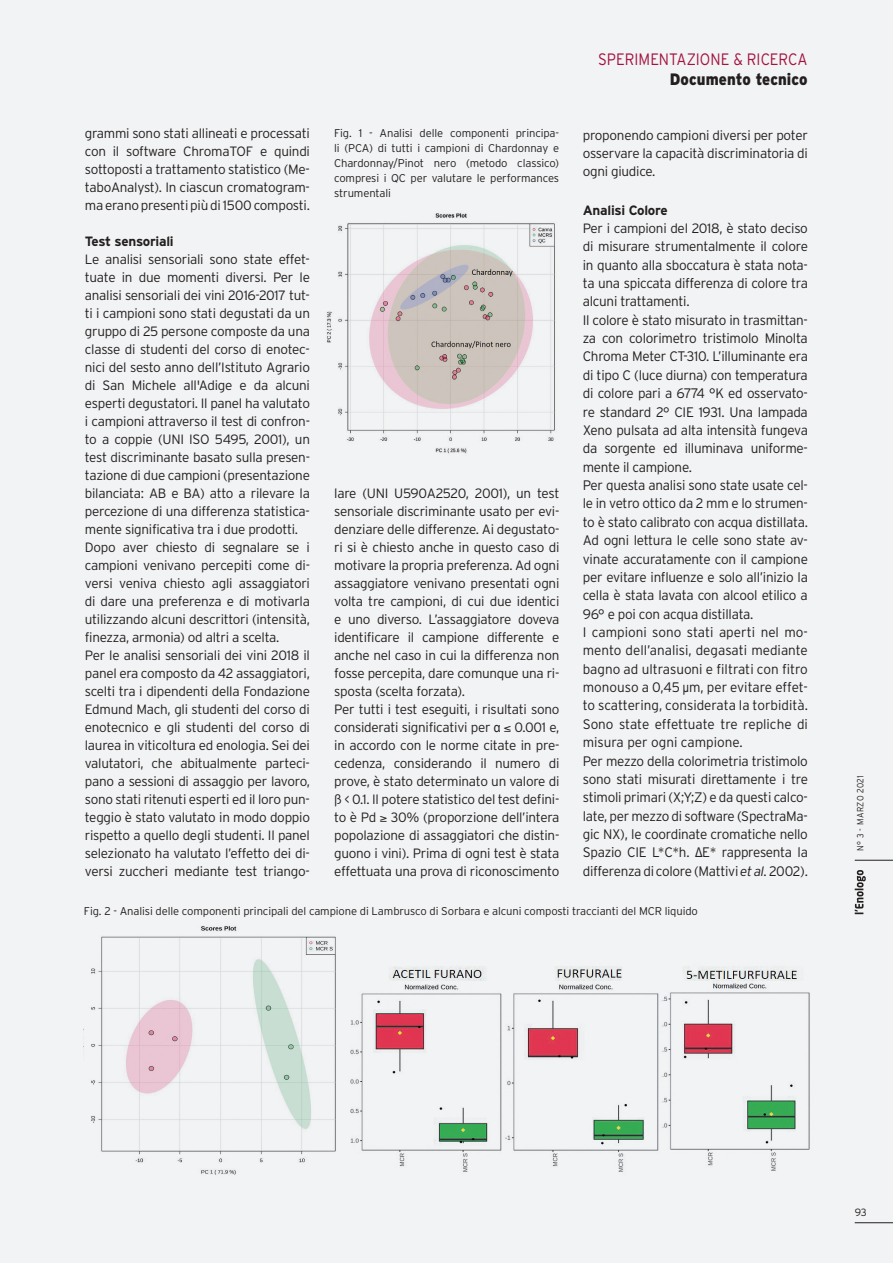
<style>
.page{position:relative;width:893px;height:1263px;background:#f2f3f4}
.page>*{position:absolute;margin:0;border:0;box-sizing:border-box;transform-origin:0 0}
.t1{font:300 16.5px "Interstate";color:#a21340;scale:.9 1}
.t2{font:900 16.5px "Interstate";color:#231f20;scale:.9 1}
.t3{font:300 13.8px/18.3px "Interstate";letter-spacing:-.02em;color:#231f20}
.t4{font:300 13.5px/18px "Interstate";letter-spacing:-.02em;color:#231f20}
.t5{font:700 13.5px "Interstate";letter-spacing:-.02em;color:#231f20}
.t6{font:300 11.25px/15px "Interstate";letter-spacing:-.01em;color:#231f20;text-align:justify}
.t7{font:300 10.5px "Interstate";color:#231f20}
.t8{font:300 9px "Interstate";letter-spacing:.04em;color:#231f20;scale:.9 1}
.s1{font-family:"Arial Narrow";font-weight:400}
.s2{font-family:"Arial Narrow";font-weight:400;font-size:13.5px}
.s3{font-style:italic;font-size:13.5px}
</style>
<div class="page">
<svg style="left:855px;top:870px;width:11px;height:44px"></svg>
<hr style="left:855px;top:860px;width:38px;height:1px;background:#231f20">
<hr style="left:855px;top:1222px;width:38px;height:1px;background:#231f20">
<img style="left:326px;top:213px;width:229px;height:241px">
<img style="left:91px;top:926px;width:245px;height:249px">
<img style="left:350px;top:966px;width:460px;height:206px">
<p class="t4" style="left:85px;top:124px;width:227px;text-align:justify">grammi sono stati allineati e processati con il software ChromaTOF e quindi sottoposti a trattamento statistico (Me&shy;taboAnalyst). In ciascun cromatogram&shy;ma erano presenti più di 1500 composti.</p>
<p class="t5" style="left:85px;top:234px;width:90px">Test sensoriali</p>
<p class="t4" style="left:85px;top:250px;width:227px">Le analisi sensoriali sono state effet&shy;tuate in due momenti diversi. Per le analisi sensoriali dei vini 2016-2017 tut&shy;ti i campioni sono stati degustati da un gruppo di 25 persone composte da una classe di studenti del corso di enotec&shy;nici del sesto anno dell’Istituto Agrario di San Michele all'Adige e da alcuni esperti degustatori. Il panel ha valutato i campioni attraverso il test di confron&shy;to a coppie (UNI ISO 5495, 2001), un test discriminante basato sulla presen&shy;tazione di due campioni (presentazione bilanciata: AB e BA) atto a rilevare la percezione di una differenza statistica&shy;mente significativa tra i due prodotti.<br>Dopo aver chiesto di segnalare se i campioni venivano percepiti come di&shy;versi veniva chiesto agli assaggiatori di dare una preferenza e di motivarla utilizzando alcuni descrittori (intensità, finezza, armonia) od altri a scelta.<br>Per le analisi sensoriali dei vini 2018 il panel era composto da 42 assaggiatori, scelti tra i dipendenti della Fondazione Edmund Mach, gli studenti del corso di enotecnico e gli studenti del corso di laurea in viticoltura ed enologia. Sei dei valutatori, che abitualmente parteci&shy;pano a sessioni di assaggio per lavoro, sono stati ritenuti esperti ed il loro pun&shy;teggio è stato valutato in modo doppio rispetto a quello degli studenti. Il panel selezionato ha valutato l’effetto dei di&shy;versi zuccheri mediante test triango-</p>
<p class="t6" style="left:334px;top:125px;width:227px">Fig. 1 - Analisi delle componenti principa&shy;li (PCA) di tutti i campioni di Chardonnay e Chardonnay/Pinot nero (metodo classico) compresi i QC per valutare le performances strumentali</p>
<p class="t4" style="left:334px;top:484px;width:227px">lare (UNI U590A2520, 2001), un test sensoriale discriminante usato per evi&shy;denziare delle differenze. Ai degustato&shy;ri si è chiesto anche in questo caso di motivare la propria preferenza. Ad ogni assaggiatore venivano presentati ogni volta tre campioni, di cui due identici e uno diverso. L’assaggiatore doveva identificare il campione differente e anche nel caso in cui la differenza non fosse percepita, dare comunque una ri&shy;sposta (scelta forzata).<br>Per tutti i test eseguiti, i risultati sono considerati significativi per <span class="s1">α</span> ≤ 0.001 e, in accordo con le norme citate in pre&shy;cedenza, considerando il numero di prove, è stato determinato un valore di ß &lt; 0.1. Il potere statistico del test defini&shy;to è Pd ≥ 30% (proporzione dell’intera popolazione di assaggiatori che distin&shy;guono i vini). Prima di ogni test è stata effettuata una prova di riconoscimento</p>
<p class="t1" style="left:598px;top:50px;width:234px">SPERIMENTAZIONE &amp; RICERCA</p>
<p class="t2" style="left:670px;top:70px;width:155px">Documento tecnico</p>
<p class="t4" style="left:583px;top:126px;width:227px;text-align:justify">proponendo campioni diversi per poter osservare la capacità discriminatoria di ogni giudice.</p>
<p class="t5" style="left:583px;top:203px;width:86px">Analisi Colore</p>
<p class="t4" style="left:583px;top:219px;width:227px">Per i campioni del 2018, è stato deciso di misurare strumentalmente il colore</p>
<p class="t3" style="left:583px;top:256px;width:227px">in quanto alla sboccatura è stata nota&shy;ta una spiccata differenza di colore tra alcuni trattamenti.<br>Il colore è stato misurato in trasmittan&shy;za con colorimetro tristimolo Minolta Chroma Meter CT-310. L’illuminante era di tipo C (luce diurna) con temperatura di colore pari a 6774 °K ed osservato&shy;re standard 2° CIE 1931. Una lampada Xeno pulsata ad alta intensità fungeva da sorgente ed illuminava uniforme&shy;mente il campione.<br>Per questa analisi sono state usate cel&shy;le in vetro ottico da 2 mm e lo strumen&shy;to è stato calibrato con acqua distillata.<br>Ad ogni lettura le celle sono state av&shy;vinate accuratamente con il campione per evitare influenze e solo all’inizio la cella è stata lavata con alcool etilico a 96° e poi con acqua distillata.<br>I campioni sono stati aperti nel mo&shy;mento dell’analisi, degasati mediante bagno ad ultrasuoni e filtrati con fitro monouso a 0,45 <span class="s2">μ</span>m, per evitare effet&shy;to scattering, considerata la torbidità.<br>Sono state effettuate tre repliche di misura per ogni campione.<br>Per mezzo della colorimetria tristimolo sono stati misurati direttamente i tre stimoli primari (X;Y;Z) e da questi calco&shy;late, per mezzo di software (SpectraMa&shy;gic NX), le coordinate cromatiche nello Spazio CIE L*C*h. <span class="s2">Δ</span>E* rappresenta la differenza di colore (Mattivi <span class="s3">et al.</span> 2002).</p>
<p class="t6" style="left:84px;top:903px;width:615px">Fig. 2 - Analisi delle componenti principali del campione di Lambrusco di Sorbara e alcuni composti traccianti del MCR liquido</p>
<p class="t8" style="left:855px;top:851px;width:86px;rotate:-90deg">N° 3 - MARZO 2021</p>
<p class="t7" style="left:855px;top:1206px;width:14px">93</p>
</div>
